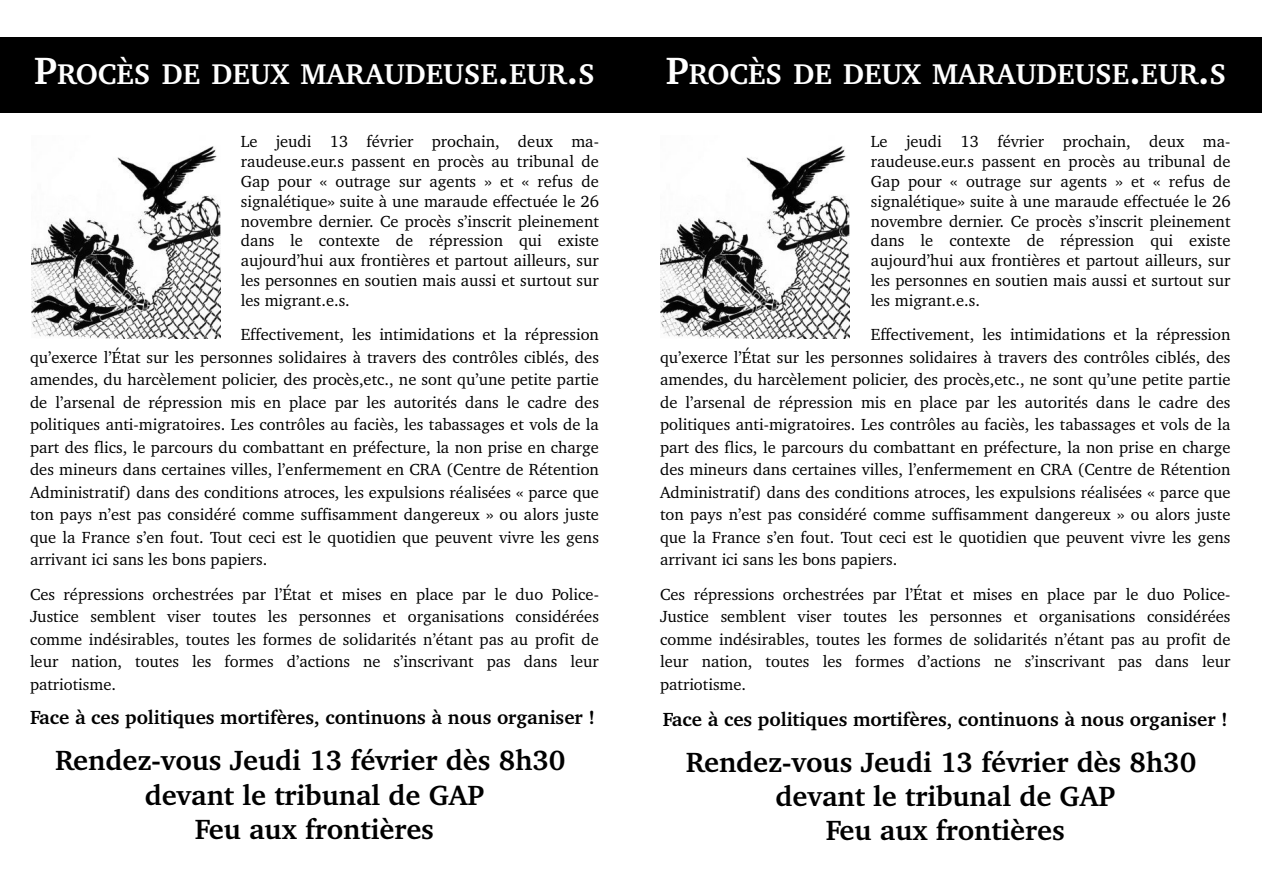
<style>
.page{position:relative;width:1263px;height:893px;background:#fff}
.page>*{position:absolute;margin:0;border:0;box-sizing:border-box;transform-origin:0 0}
.t1{font:700 29.25px "Charter BT";color:#fff}
.t2{font:700 28.5px/34.2px "Charter BT";color:#000;text-align:center}
.t3{font:700 19.5px "Charter BT";color:#000}
.t4{font:16.5px/22.5px "Charter BT";color:#000;text-align:justify}
.s1{font-size:39px}
</style>
<div class="page">
<div style="left:0;top:38px;width:630px;height:74px;background:#000"></div>
<img style="left:31px;top:146px;width:189px;height:192px">
<div style="left:632px;top:38px;width:630px;height:74px;background:#000"></div>
<img style="left:660px;top:146px;width:189px;height:192px">
<h1 class="t1" style="left:34px;top:63px;width:562px"><span class="s1">P</span>ROCÈS DE DEUX MARAUDEUSE<span class="s1">.</span>EUR<span class="s1">.</span>S</h1>
<p class="t4" style="left:241px;top:133px;width:360px;line-height:19.8px">Le jeudi 13 février prochain, deux ma&shy;raudeuse.eur.s passent en procès au tribunal de Gap pour « outrage sur agents » et « refus de signalétique» suite à une maraude effectuée le 26 novembre dernier. Ce procès s’inscrit pleinement dans le contexte de répression qui existe aujourd’hui aux frontières et partout ailleurs, sur les personnes en soutien mais aussi et surtout sur les migrant.e.s.</p>
<p class="t4" style="left:30px;top:325px;width:570px;text-indent:211px">Effectivement, les intimidations et la répression qu’exerce l’État sur les personnes solidaires à travers des contrôles ciblés, des amendes, du harcèlement policier, des procès,etc., ne sont qu’une petite partie de l’arsenal de répression mis en place par les autorités dans le cadre des politiques anti-migratoires. Les contrôles au faciès, les tabassages et vols de la part des flics, le parcours du combattant en préfecture, la non prise en charge des mineurs dans certaines villes, l’enfermement en CRA (Centre de Rétention Administratif) dans des conditions atroces, les expulsions réalisées « parce que ton pays n’est pas considéré comme suffisamment dangereux » ou alors juste que la France s’en fout. Tout ceci est le quotidien que peuvent vivre les gens arrivant ici sans les bons papiers.</p>
<p class="t4" style="left:30px;top:584px;width:570px">Ces répressions orchestrées par l’État et mises en place par le duo Police-Justice semblent viser toutes les personnes et organisations considérées comme indésirables, toutes les formes de solidarités n’étant pas au profit de leur nation, toutes les formes d’actions ne s’inscrivant pas dans leur patriotisme.</p>
<p class="t3" style="left:30px;top:710px;width:567px">Face à ces politiques mortifères, continuons à nous organiser !</p>
<h2 class="t2" style="left:55px;top:746px;width:512px">Rendez-vous Jeudi 13 février dès 8h30 devant le tribunal de GAP<br>Feu aux frontières</h2>
<h1 class="t1" style="left:666px;top:63px;width:562px"><span class="s1">P</span>ROCÈS DE DEUX MARAUDEUSE<span class="s1">.</span>EUR<span class="s1">.</span>S</h1>
<p class="t4" style="left:871px;top:133px;width:361px;line-height:19.8px">Le jeudi 13 février prochain, deux ma&shy;raudeuse.eur.s passent en procès au tribunal de Gap pour « outrage sur agents » et « refus de signalétique» suite à une maraude effectuée le 26 novembre dernier. Ce procès s’inscrit pleinement dans le contexte de répression qui existe aujourd’hui aux frontières et partout ailleurs, sur les personnes en soutien mais aussi et surtout sur les migrant.e.s.</p>
<p class="t4" style="left:660px;top:325px;width:572px;text-indent:211px">Effectivement, les intimidations et la répression qu’exerce l’État sur les personnes solidaires à travers des contrôles ciblés, des amendes, du harcèlement policier, des procès,etc., ne sont qu’une petite partie de l’arsenal de répression mis en place par les autorités dans le cadre des politiques anti-migratoires. Les contrôles au faciès, les tabassages et vols de la part des flics, le parcours du combattant en préfecture, la non prise en charge des mineurs dans certaines villes, l’enfermement en CRA (Centre de Rétention Administratif) dans des conditions atroces, les expulsions réalisées « parce que ton pays n’est pas considéré comme suffisamment dangereux » ou alors juste que la France s’en fout. Tout ceci est le quotidien que peuvent vivre les gens arrivant ici sans les bons papiers.</p>
<p class="t4" style="left:660px;top:584px;width:572px">Ces répressions orchestrées par l’État et mises en place par le duo Police-Justice semblent viser toutes les personnes et organisations considérées comme indésirables, toutes les formes de solidarités n’étant pas au profit de leur nation, toutes les formes d’actions ne s’inscrivant pas dans leur patriotisme.</p>
<p class="t3" style="left:663px;top:711px;width:567px">Face à ces politiques mortifères, continuons à nous organiser !</p>
<h2 class="t2" style="left:686px;top:747px;width:512px">Rendez-vous Jeudi 13 février dès 8h30 devant le tribunal de GAP<br>Feu aux frontières</h2>
</div>
